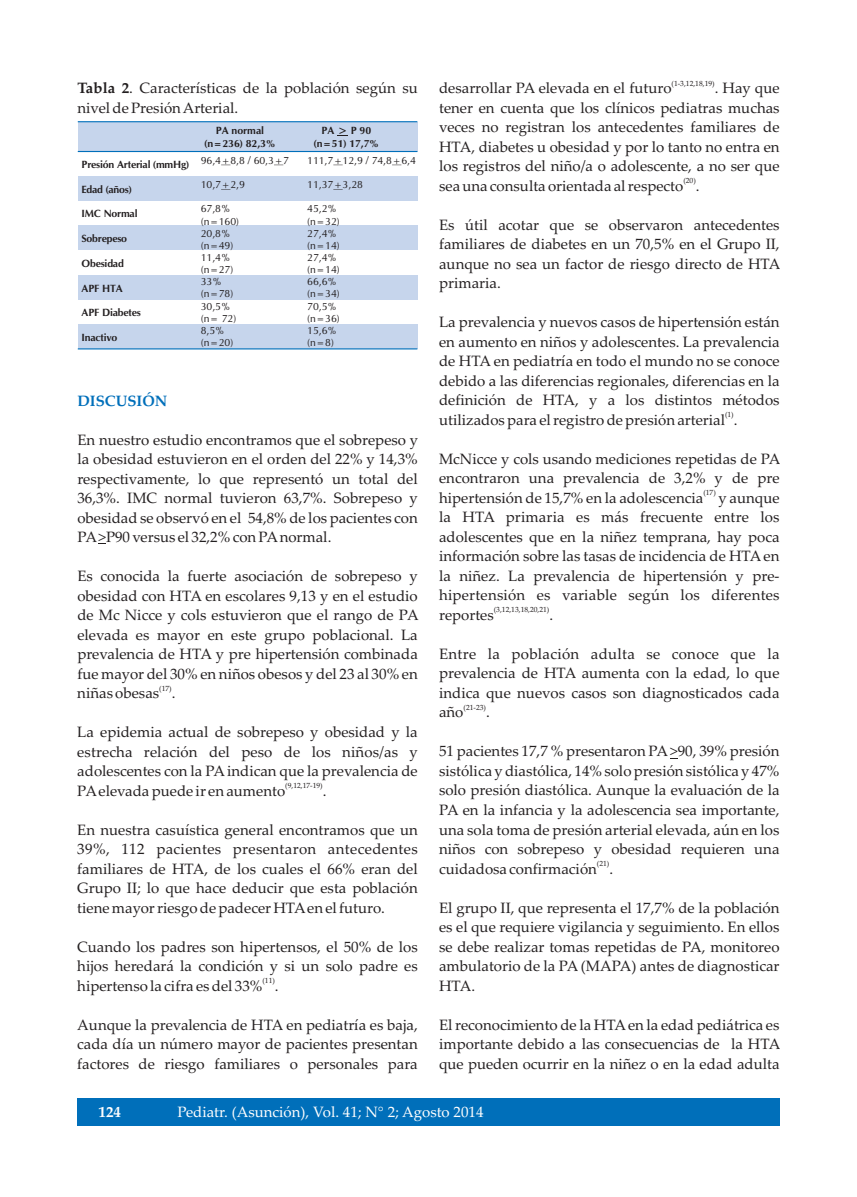
<style>
.page{position:relative;width:857px;height:1197px;background:#fff}
.page>*{position:absolute;margin:0;border:0;box-sizing:border-box;transform-origin:0 0}
.t1{font:15px/19.5px "Palatino Linotype";color:#231f20;text-align:justify}
.t2{font:15px "Palatino Linotype";color:#fff}
.t3{font:700 15px "Palatino Linotype";color:#006fba}
.t4{font:700 15px "Palatino Linotype";color:#fff}
.t5{font:10.5px/12.1px "CG Omega";color:#231f20}
.t6{font:700 10.5px/12.6px "CG Omega";letter-spacing:-.02em;color:#231f20;text-align:center}
.t7{font:700 10.5px/12.6px "CG Omega";color:#231f20;text-align:center}
.t8{font:7.5px "Palatino Linotype";color:#231f20}
.s1{font-weight:700}
</style>
<div class="page">
<div style="left:77px;top:1098px;width:702px;height:28px;background:#006fba"></div>
<div style="left:78px;top:122px;width:339px;height:29px;background:#c6d5ec"></div>
<div style="left:78px;top:176px;width:339px;height:25px;background:#c6d5ec"></div>
<div style="left:78px;top:225px;width:339px;height:25px;background:#c6d5ec"></div>
<div style="left:78px;top:275px;width:339px;height:24px;background:#c6d5ec"></div>
<div style="left:78px;top:324px;width:339px;height:25px;background:#c6d5ec"></div>
<hr style="left:78px;top:348px;width:339px;height:1px;background:#006fba">
<hr style="left:78px;top:151px;width:339px;height:1px;background:#006fba">
<hr style="left:78px;top:121px;width:339px;height:1px;background:#006fba">
<p class="t1" style="left:77px;top:80px;width:342px"><span class="s1">Tabla 2</span>. Características de la población según su nivel de Presión Arterial.</p>
<p class="t7" style="left:204px;top:125px;width:72px">PA normal (n=236) 82,3%</p>
<p class="t6" style="left:82px;top:159px;width:109px">Presión Arterial (mmHg)</p>
<p class="t6" style="left:82px;top:183px;width:51px">Edad (años)</p>
<p class="t6" style="left:82px;top:208px;width:57px">IMC Normal</p>
<p class="t6" style="left:82px;top:233px;width:47px">Sobrepeso</p>
<p class="t6" style="left:81px;top:258px;width:44px">Obesidad</p>
<p class="t6" style="left:81px;top:282px;width:43px">APF HTA</p>
<p class="t6" style="left:81px;top:307px;width:61px">APF Diabetes</p>
<p class="t6" style="left:81px;top:332px;width:37px">Inactivo</p>
<p class="t6" style="left:313px;top:125px;width:67px">PA &gt; P 90 (n=51) 17,7%</p>
<p class="t5" style="left:201px;top:155px;width:90px">96,4+8,8 / 60,3+7</p>
<p class="t5" style="left:201px;top:179px;width:46px">10,7+2,9</p>
<p class="t5" style="left:201px;top:203px;width:40px">67,8% (n=160)<br>20,8% (n=49)<br>11,4% (n=27)<br>33% (n=78)<br>30,5% (n= 72)<br>8,5% (n=20)</p>
<p class="t5" style="left:307px;top:155px;width:110px">111,7+12,9 / 74,8+6,4</p>
<p class="t5" style="left:307px;top:179px;width:57px">11,37+3,28</p>
<p class="t5" style="left:307px;top:203px;width:34px">45,2% (n=32)<br>27,4% (n=14)<br>27,4% (n=14)<br>66,6% (n=34)<br>70,5% (n=36)<br>15,6% (n=8)</p>
<p class="t3" style="left:77px;top:394px;width:91px">DISCUSIÓN</p>
<p class="t1" style="left:77px;top:431px;width:342px">En nuestro estudio encontramos que el sobrepeso y la obesidad estuvieron en el orden del 22% y 14,3% respectivamente, lo que representó un total del 36,3%. IMC normal tuvieron 63,7%. Sobrepeso y obesidad se observó en el 54,8% de los pacientes con PA&gt;P90 versus el 32,2% con PAnormal.</p>
<p class="t1" style="left:77px;top:568px;width:343px">Es conocida la fuerte asociación de sobrepeso y obesidad con HTA en escolares 9,13 y en el estudio de Mc Nicce y cols estuvieron que el rango de PA elevada es mayor en este grupo poblacional. La prevalencia de HTA y pre hipertensión combinada fue mayor del 30% en niños obesos y del 23 al 30% en</p>
<p class="t8" style="left:159px;top:685px;width:14px">(17)</p>
<p class="t1" style="left:77px;top:685px;width:100px">niñas obesas .</p>
<p class="t1" style="left:77px;top:724px;width:342px">La epidemia actual de sobrepeso y obesidad y la estrecha relación del peso de los niños/as y adolescentes con la PAindican que la prevalencia de</p>
<p class="t8" style="left:285px;top:782px;width:39px">(9,12,17-19)</p>
<p class="t1" style="left:77px;top:782px;width:209px">PAelevada puede ir en aumento</p>
<p class="t1" style="left:322px;top:782px;width:5px">.</p>
<p class="t1" style="left:77px;top:821px;width:342px">En nuestra casuística general encontramos que un 39%, 112 pacientes presentaron antecedentes familiares de HTA, de los cuales el 66% eran del Grupo II; lo que hace deducir que esta población tiene mayor riesgo de padecer HTAen el futuro.</p>
<p class="t1" style="left:77px;top:938px;width:342px">Cuando los padres son hipertensos, el 50% de los hijos heredará la condición y si un solo padre es</p>
<p class="t8" style="left:262px;top:977px;width:14px">(11)</p>
<p class="t1" style="left:77px;top:977px;width:203px">hipertenso la cifra es del 33% .</p>
<p class="t1" style="left:77px;top:1016px;width:342px">Aunque la prevalencia de HTA en pediatría es baja, cada día un número mayor de pacientes presentan factores de riesgo familiares o personales para</p>
<p class="t8" style="left:671px;top:80px;width:45px">(1-3,12,18,19)</p>
<p class="t1" style="left:439px;top:80px;width:234px">desarrollar PA elevada en el futuro</p>
<p class="t1" style="left:439px;top:80px;width:342px;text-indent:275px">. Hay que tener en cuenta que los clínicos pediatras muchas veces no registran los antecedentes familiares de HTA, diabetes u obesidad y por lo tanto no entra en los registros del niño/a o adolescente, a no ser que</p>
<p class="t8" style="left:683px;top:178px;width:14px">(20)</p>
<p class="t1" style="left:439px;top:177px;width:262px">sea una consulta orientada al respecto .</p>
<p class="t1" style="left:439px;top:216px;width:343px">Es útil acotar que se observaron antecedentes familiares de diabetes en un 70,5% en el Grupo II, aunque no sea un factor de riesgo directo de HTA primaria.</p>
<p class="t1" style="left:439px;top:314px;width:342px">La prevalencia y nuevos casos de hipertensión están en aumento en niños y adolescentes. La prevalencia de HTA en pediatría en todo el mundo no se conoce debido a las diferencias regionales, diferencias en la definición de HTA, y a los distintos métodos</p>
<p class="t8" style="left:724px;top:412px;width:10px">(1)</p>
<p class="t1" style="left:439px;top:411px;width:300px">utilizados para el registro de presión arterial .</p>
<p class="t1" style="left:439px;top:450px;width:343px">McNicce y cols usando mediciones repetidas de PA encontraron una prevalencia de 3,2% y de pre</p>
<p class="t8" style="left:703px;top:490px;width:14px">(17)</p>
<p class="t1" style="left:439px;top:489px;width:342px">hipertensión de 15,7% en la adolescencia y aunque la HTA primaria es más frecuente entre los adolescentes que en la niñez temprana, hay poca información sobre las tasas de incidencia de HTAen la niñez. La prevalencia de hipertensión y pre&shy;hipertensión es variable según los diferentes</p>
<p class="t8" style="left:493px;top:607px;width:57px">(3,12,13,18,20,21)</p>
<p class="t1" style="left:439px;top:606px;width:56px">reportes</p>
<p class="t1" style="left:549px;top:606px;width:5px">.</p>
<p class="t1" style="left:439px;top:645px;width:342px">Entre la población adulta se conoce que la prevalencia de HTA aumenta con la edad, lo que indica que nuevos casos son diagnosticados cada</p>
<p class="t8" style="left:463px;top:704px;width:24px">(21-23)</p>
<p class="t1" style="left:439px;top:704px;width:26px">año</p>
<p class="t1" style="left:486px;top:704px;width:5px">.</p>
<p class="t1" style="left:439px;top:743px;width:342px">51 pacientes 17,7 % presentaron PA&gt;90, 39% presión sistólica y diastólica, 14% solo presión sistólica y 47% solo presión diastólica. Aunque la evaluación de la PA en la infancia y la adolescencia sea importante, una sola toma de presión arterial elevada, aún en los niños con sobrepeso y obesidad requieren una</p>
<p class="t8" style="left:596px;top:860px;width:14px">(21)</p>
<p class="t1" style="left:439px;top:860px;width:175px">cuidadosa confirmación .</p>
<p class="t1" style="left:439px;top:899px;width:342px">El grupo II, que representa el 17,7% de la población es el que requiere vigilancia y seguimiento. En ellos se debe realizar tomas repetidas de PA, monitoreo ambulatorio de la PA (MAPA) antes de diagnosticar HTA.</p>
<p class="t1" style="left:439px;top:1016px;width:343px">El reconocimiento de la HTAen la edad pediátrica es importante debido a las consecuencias de la HTA que pueden ocurrir en la niñez o en la edad adulta</p>
<p class="t4" style="left:99px;top:1105px;width:24px">124</p>
<p class="t2" style="left:177px;top:1105px;width:307px">Pediatr. (Asunción), Vol. 41; N° 2; Agosto 2014</p>
</div>
